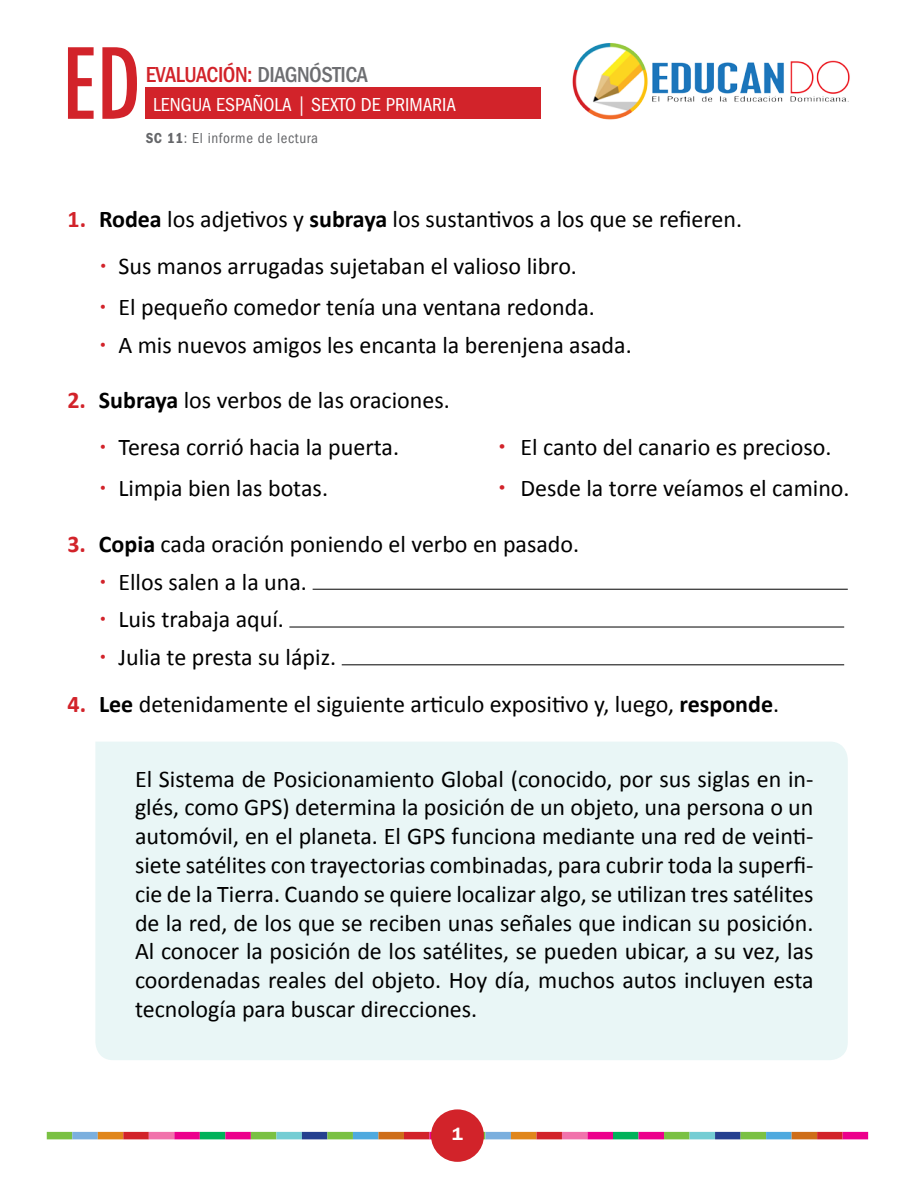
<style>
.page{position:relative;width:918px;height:1188px;background:#fff}
.page>*{position:absolute;margin:0;border:0;box-sizing:border-box;transform-origin:0 0}
.t1{font:500 condensed 94.95px "Futura";color:#d2232a}
.t2{font:24px/28.8px "Calibri";color:#000;text-align:justify}
.t3{font:500 condensed 22.5px "ITC Franklin Gothic Std";letter-spacing:-.02em;color:#d2232a}
.t4{font:condensed 19.5px "ITC Franklin Gothic Std";color:#fff}
.t5{font:600 18px "ITC Franklin Gothic Std";color:#fff}
.t6{font:condensed 15px "ITC Franklin Gothic Std";color:#656669}
.s1{color:#6d6e71}
.s2{font-family:"ITC Franklin Gothic Std Dm Cd";font-stretch:normal}
.s3{font-weight:700;color:#d2232a}
.s4{font-weight:700}
.s5{font-family:"ITC Franklin Gothic Std";color:#d2232a}
</style>
<div class="page">
<div style="left:47px;top:1132px;width:25px;height:7px;background:#7ac143"></div>
<div style="left:72px;top:1132px;width:26px;height:7px;background:#7bafde"></div>
<div style="left:98px;top:1132px;width:25px;height:7px;background:#e0861b"></div>
<div style="left:123px;top:1132px;width:26px;height:7px;background:#d2232a"></div>
<div style="left:149px;top:1132px;width:25px;height:7px;background:#f173ac"></div>
<div style="left:174px;top:1132px;width:26px;height:7px;background:#ec008c"></div>
<div style="left:200px;top:1132px;width:25px;height:7px;background:#00b25a"></div>
<div style="left:225px;top:1132px;width:26px;height:7px;background:#ec008c"></div>
<div style="left:251px;top:1132px;width:25px;height:7px;background:#7ac143"></div>
<div style="left:276px;top:1132px;width:26px;height:7px;background:#74cdd4"></div>
<div style="left:302px;top:1132px;width:25px;height:7px;background:#25408f"></div>
<div style="left:327px;top:1132px;width:26px;height:7px;background:#7ac143"></div>
<div style="left:353px;top:1132px;width:25px;height:7px;background:#4faadf"></div>
<div style="left:378px;top:1132px;width:26px;height:7px;background:#ce6e19"></div>
<div style="left:404px;top:1132px;width:25px;height:7px;background:#d2232a"></div>
<div style="left:429px;top:1132px;width:26px;height:7px;background:#ec008c"></div>
<div style="left:460px;top:1132px;width:25px;height:7px;background:#7ac143"></div>
<div style="left:485px;top:1132px;width:26px;height:7px;background:#7bafde"></div>
<div style="left:511px;top:1132px;width:25px;height:7px;background:#e0861b"></div>
<div style="left:536px;top:1132px;width:26px;height:7px;background:#d2232a"></div>
<div style="left:562px;top:1132px;width:25px;height:7px;background:#f173ac"></div>
<div style="left:587px;top:1132px;width:26px;height:7px;background:#ec008c"></div>
<div style="left:613px;top:1132px;width:26px;height:7px;background:#00b25a"></div>
<div style="left:639px;top:1132px;width:25px;height:7px;background:#ec008c"></div>
<div style="left:664px;top:1132px;width:26px;height:7px;background:#7ac143"></div>
<div style="left:690px;top:1132px;width:25px;height:7px;background:#74cdd4"></div>
<div style="left:715px;top:1132px;width:26px;height:7px;background:#25408f"></div>
<div style="left:741px;top:1132px;width:25px;height:7px;background:#7ac143"></div>
<div style="left:766px;top:1132px;width:26px;height:7px;background:#4faadf"></div>
<div style="left:792px;top:1132px;width:25px;height:7px;background:#ce6e19"></div>
<div style="left:817px;top:1132px;width:26px;height:7px;background:#d2232a"></div>
<div style="left:843px;top:1132px;width:25px;height:7px;background:#ec008c"></div>
<div style="left:431px;top:1109px;width:53px;height:53px;background:#d2232a;border-radius:50%"></div>
<div style="left:95px;top:742px;width:753px;height:318px;background:#e9f6f6"></div>
<hr style="left:313px;top:589px;width:535px;height:1px;background:#000">
<hr style="left:289px;top:627px;width:555px;height:1px;background:#000">
<hr style="left:342px;top:664px;width:502px;height:1px;background:#000">
<div style="left:146px;top:87px;width:395px;height:31px;background:#d2232a"></div>
<img style="left:572px;top:43px;width:278px;height:77px">
<h1 class="t1" style="left:62px;top:23px;width:80px">ED</h1>
<p class="t3" style="left:146px;top:62px;width:224px">EVALUACIÓN: <span class="s1">DIAGNÓSTICA</span></p>
<p class="t4" style="left:153px;top:94px;width:305px">LENGUA ESPAÑOLA | SEXTO DE PRIMARIA</p>
<p class="t6" style="left:146px;top:130px;width:174px"><span class="s2">SC 11</span>: EL INFORME DE LECTURA</p>
<p class="t2" style="left:68px;top:205px;width:676px"><span class="s3">1.</span> <span class="s4">Rodea</span> los adjetivos y <span class="s4">subraya</span> los sustantivos a los que se refieren.</p>
<p class="t2" style="left:96px;top:252px;width:483px"><span class="s5">•</span> Sus manos arrugadas sujetaban el valioso libro.</p>
<p class="t2" style="left:96px;top:293px;width:500px"><span class="s5">•</span> El pequeño comedor tenía una ventana redonda.</p>
<p class="t2" style="left:96px;top:330px;width:537px"><span class="s5">•</span> A mis nuevos amigos les encanta la berenjena asada.</p>
<p class="t2" style="left:67px;top:386px;width:384px"><span class="s3">2.</span> <span class="s4">Subraya</span> los verbos de las oraciones.</p>
<p class="t2" style="left:96px;top:433px;width:305px"><span class="s5">•</span> Teresa corrió hacia la puerta.</p>
<p class="t2" style="left:520px;top:433px;width:313px">El canto del canario es precioso.</p>
<p class="t2" style="left:96px;top:474px;width:234px"><span class="s5">•</span> Limpia bien las botas.</p>
<p class="t2" style="left:520px;top:474px;width:331px">Desde la torre veíamos el camino.</p>
<p class="t2" style="left:67px;top:530px;width:513px"><span class="s3">3.</span> <span class="s4">Copia</span> cada oración poniendo el verbo en pasado.</p>
<p class="t2" style="left:96px;top:567px;width:213px"><span class="s5">•</span> Ellos salen a la una.</p>
<p class="t2" style="left:96px;top:605px;width:189px"><span class="s5">•</span> Luis trabaja aquí.</p>
<p class="t2" style="left:96px;top:643px;width:242px"><span class="s5">•</span> Julia te presta su lápiz.</p>
<p class="t2" style="left:68px;top:690px;width:713px"><span class="s3">4.</span> <span class="s4">Lee</span> detenidamente el siguiente articulo expositivo y, luego, <span class="s4">responde</span>.</p>
<p class="t2" style="left:135px;top:764px;width:680px">El Sistema de Posicionamiento Global (conocido, por sus siglas en in&shy;glés, como GPS) determina la posición de un objeto, una persona o un automóvil, en el planeta. El GPS funciona mediante una red de veinti&shy;siete satélites con trayectorias combinadas, para cubrir toda la superfi&shy;cie de la Tierra. Cuando se quiere localizar algo, se utilizan tres satélites de la red, de los que se reciben unas señales que indican su posición.<br>Al conocer la posición de los satélites, se pueden ubicar, a su vez, las coordenadas reales del objeto. Hoy día, muchos autos incluyen esta tecnología para buscar direcciones.</p>
<p class="t5" style="left:452px;top:1123px;width:12px">1</p>
</div>
